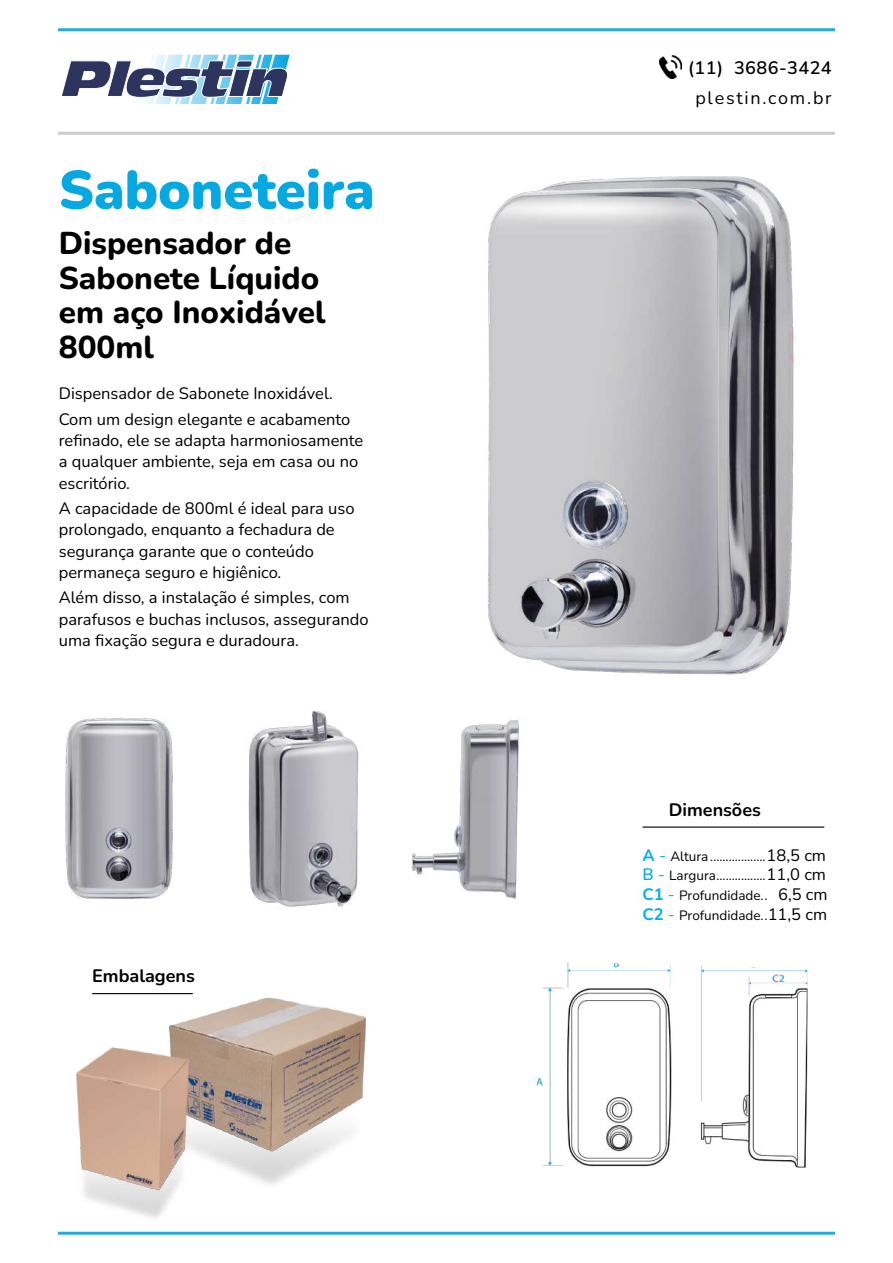
<style>
.page{position:relative;width:893px;height:1263px;background:#fff}
.page>*{position:absolute;margin:0;border:0;box-sizing:border-box;transform-origin:0 0}
.t1{font:900 54px "Nunito";color:#06a8e2}
.t2{font:800 31.5px/34.5px "Nunito";color:#000}
.t3{font:700 18px "Nunito";color:#000}
.t4{font:18px "Nunito";letter-spacing:.1em;color:#000}
.t5{font:600 18px "Nunito";letter-spacing:.025em;color:#000}
.t6{font:16.5px/21.3px "Nunito";color:#000}
.t7{font:13.5px/19.8px "Nunito";color:#000}
.s1{font-weight:700;font-size:16.5px;color:#00aeef}
.s2{font-size:16.5px;color:#00aeef}
.s3{font-size:16.5px}
.s4{font-weight:600;font-size:16.5px;color:#00aeef}
</style>
<div class="page">
<hr style="left:642px;top:826px;width:182px;height:2px;background:#000">
<hr style="left:92px;top:993px;width:101px;height:1px;background:#000">
<img style="left:165px;top:993px;width:201px;height:191px">
<img style="left:537px;top:962px;width:270px;height:205px">
<img style="left:488px;top:176px;width:306px;height:499px">
<img style="left:65px;top:718px;width:108px;height:181px">
<img style="left:248px;top:711px;width:111px;height:196px">
<img style="left:411px;top:719px;width:108px;height:182px">
<img style="left:76px;top:1041px;width:122px;height:178px">
<hr style="left:58px;top:1232px;width:777px;height:3px;background:#27aae1">
<hr style="left:58px;top:28px;width:777px;height:3px;background:#27aae1">
<hr style="left:58px;top:132px;width:777px;height:3px;background:#cdcdcd">
<svg style="left:61px;top:55px;width:229px;height:49px"></svg>
<img style="left:660px;top:56px;width:22px;height:23px">
<h1 class="t1" style="left:59px;top:151px;width:318px">Saboneteira</h1>
<h2 class="t2" style="left:59px;top:225px;width:268px">Dispensador de<br>Sabonete Líquido em aço Inoxidável<br>800ml</h2>
<p class="t6" style="left:59px;top:380px;width:293px;line-height:25.5px">Dispensador de Sabonete Inoxidável.<br>Com um design elegante e acabamento</p>
<p class="t6" style="left:59px;top:429px;width:306px">refinado, ele se adapta harmoniosamente a qualquer ambiente, seja em casa ou no escritório.</p>
<p class="t6" style="left:59px;top:497px;width:297px">A capacidade de 800ml é ideal para uso prolongado, enquanto a fechadura de segurança garante que o conteúdo permaneça seguro e higiênico.</p>
<p class="t6" style="left:59px;top:586px;width:311px">Além disso, a instalação é simples, com parafusos e buchas inclusos, assegurando uma fixação segura e duradoura.</p>
<p class="t3" style="left:92px;top:962px;width:104px">Embalagens</p>
<p class="t5" style="left:688px;top:55px;width:145px">(11) 3686-3424</p>
<p class="t4" style="left:695px;top:85px;width:138px">plestin.com.br</p>
<p class="t3" style="left:669px;top:797px;width:94px">Dimensões</p>
<p class="t7" style="left:642px;top:845px;width:187px"><span class="s1">A</span> <span class="s2">-</span> Altura ..................<span class="s3">18,5 cm<br></span><span class="s4">B</span> <span class="s2">-</span> Largura................<span class="s3">11,0 cm<br></span><span class="s1">C1</span> <span class="s2">-</span> Profundidade.. <span class="s3">6,5 cm<br></span><span class="s1">C2</span> <span class="s2">-</span> Profundidade..<span class="s3">11,5 cm</span></p>
</div>
